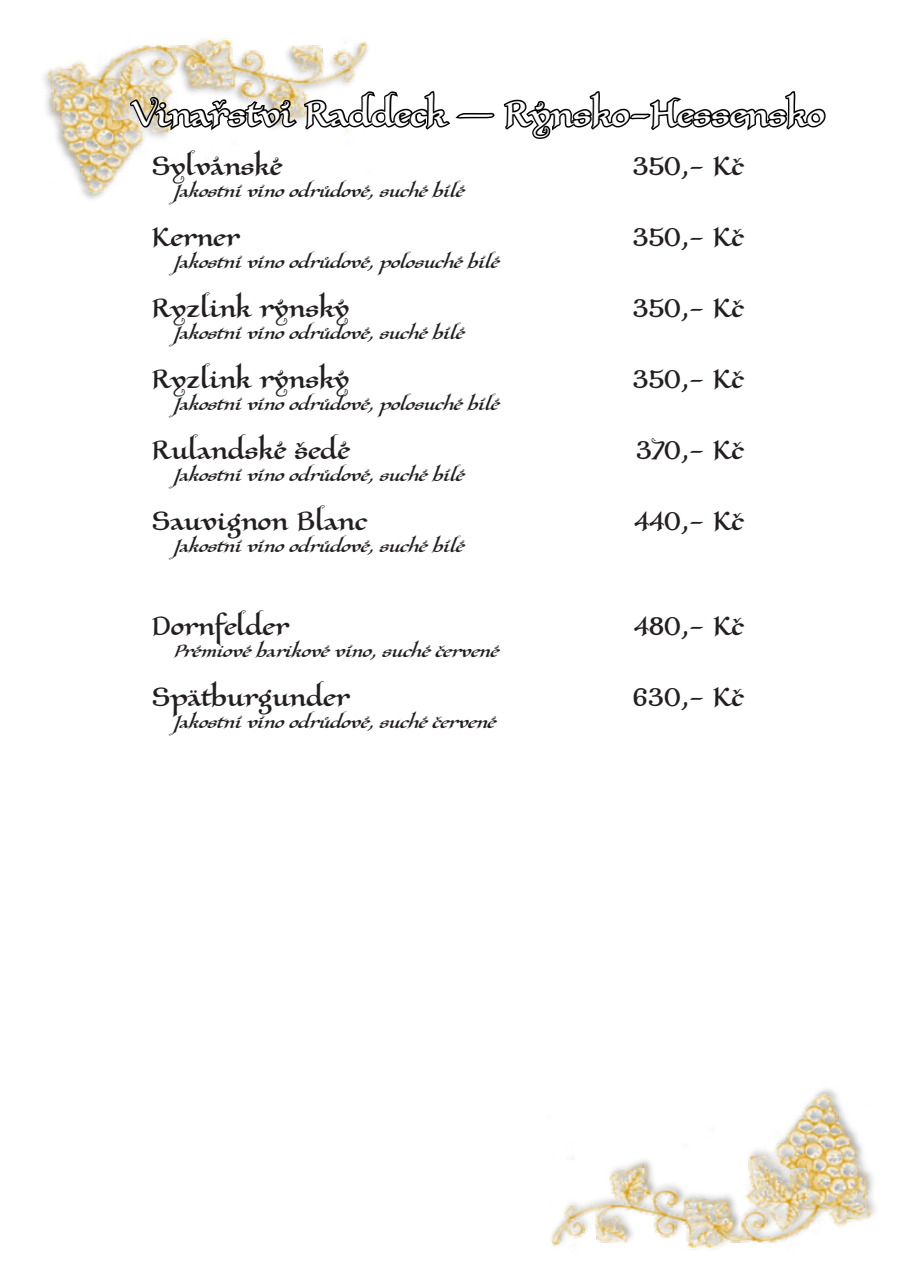
<style>
.page{position:relative;width:919px;height:1263px;background:#fff}
.page>*{position:absolute;margin:0;border:0;box-sizing:border-box;transform-origin:0 0}
.t1{font:36px "Xal Terion";color:#fff}
.t2{font:27px "Xal Terion";color:#231f20}
.t3{font:italic 18px "Xal Terion";color:#231f20}
</style>
<div class="page">
<img style="left:43px;top:38px;width:326px;height:161px">
<svg style="left:128px;top:90px;width:367px;height:43px"></svg>
<svg style="left:503px;top:91px;width:323px;height:48px"></svg>
<img style="left:550px;top:1089px;width:326px;height:161px">
<p class="t1" style="left:131px;top:91px;width:695px">Vinařství Raddeck – Rýnsko-Hessensko</p>
<p class="t2" style="left:152px;top:149px;width:132px">Sylvánské</p>
<p class="t2" style="left:632px;top:149px;width:113px">350,- Kč</p>
<p class="t3" style="left:173px;top:180px;width:301px">Jakostnívínoodrůdové,suchébílé</p>
<p class="t2" style="left:152px;top:220px;width:89px">Kerner</p>
<p class="t2" style="left:632px;top:220px;width:113px">350,- Kč</p>
<p class="t3" style="left:173px;top:251px;width:336px">Jakostnívínoodrůdové,polosuchébílé</p>
<p class="t2" style="left:152px;top:291px;width:199px">Ryzlink rýnský</p>
<p class="t2" style="left:632px;top:291px;width:113px">350,- Kč</p>
<p class="t3" style="left:173px;top:322px;width:301px">Jakostnívínoodrůdové,suchébílé</p>
<p class="t2" style="left:152px;top:362px;width:199px">Ryzlink rýnský</p>
<p class="t2" style="left:632px;top:362px;width:113px">350,- Kč</p>
<p class="t3" style="left:173px;top:393px;width:336px">Jakostnívínoodrůdové,polosuchébílé</p>
<p class="t2" style="left:152px;top:433px;width:199px">Rulandské šedé</p>
<p class="t2" style="left:635px;top:433px;width:109px">370,- Kč</p>
<p class="t3" style="left:173px;top:464px;width:301px">Jakostnívínoodrůdové,suchébílé</p>
<p class="t2" style="left:152px;top:504px;width:216px">Sauvignon Blanc</p>
<p class="t2" style="left:634px;top:504px;width:111px">440,- Kč</p>
<p class="t3" style="left:173px;top:535px;width:301px">Jakostnívínoodrůdové,suchébílé</p>
<p class="t2" style="left:152px;top:609px;width:138px">Dornfelder</p>
<p class="t2" style="left:633px;top:609px;width:111px">480,- Kč</p>
<p class="t3" style="left:173px;top:640px;width:335px">Prémiovébarikovévíno,suchéčervené</p>
<p class="t2" style="left:152px;top:680px;width:199px">Spätburgunder</p>
<p class="t2" style="left:633px;top:680px;width:112px">630,- Kč</p>
<p class="t3" style="left:173px;top:711px;width:332px">Jakostnívínoodrůdové,suchéčervené</p>
</div>
